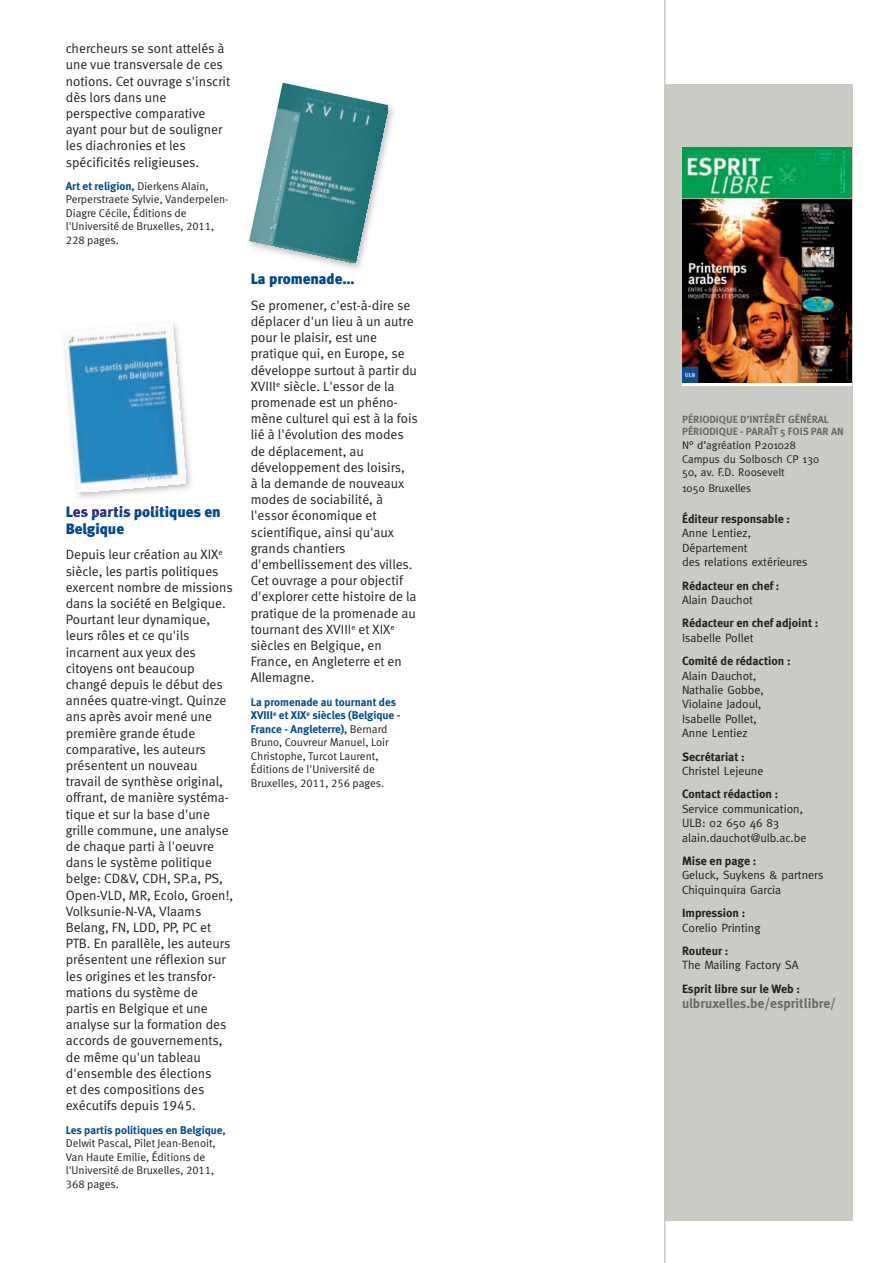
<style>
.page{position:relative;width:893px;height:1263px;background:#fff}
.page>*{position:absolute;margin:0;border:0;box-sizing:border-box;transform-origin:0 0}
.t1{font:15px/16.5px "Meta Black LF";color:#01498e}
.t2{font:13.5px/16.2px "Meta Normal LF";color:#231f20}
.t3{font:700 13.5px "Meta";color:#6d686b}
.t4{font:12px/14.4px "Meta";color:#231f20}
.t5{font:700 12px "Meta";color:#231f20}
.t6{font:11.25px/13.5px "Meta Normal LF";color:#231f20}
.t7{font:700 11.25px/13.5px "Meta";color:#01498e}
.t8{font:11.25px/13.5px "Meta";color:#231f20}
.t9{font:700 10.5px/12px "Meta";color:#6d686b}
.s1{font-family:"Meta Normal LF";font-weight:400;color:#231f20}
</style>
<div class="page">
<img style="left:326px;top:105px;width:68px;height:164px">
<img style="left:249px;top:83px;width:139px;height:180px">
<div style="left:665px;top:84px;width:187px;height:1136px;background:#c9ccc5"></div>
<img style="left:682px;top:147px;width:170px;height:236px">
<hr style="left:665px;top:0;width:1px;height:1263px;background:#acb2a7">
<img style="left:63px;top:337px;width:128px;height:173px">
<img style="left:71px;top:506px;width:94px;height:12px">
<img style="left:64px;top:323px;width:122px;height:169px">
<p class="t2" style="left:66px;top:41px;width:166px">chercheurs se sont attelés à une vue transversale de ces notions. Cet ouvrage s'inscrit dès lors dans une perspective comparative ayant pour but de souligner les diachronies et les spécificités religieuses.</p>
<p class="t7" style="left:66px;top:180px;width:145px">Art et religion, <span class="s1">Dierkens Alain,</span></p>
<p class="t6" style="left:66px;top:194px;width:164px">Perperstraete Sylvie, Vanderpelen-<br>Diagre Cécile, Éditions de l'Université de Bruxelles, 2011,<br>228 pages.</p>
<p class="t1" style="left:66px;top:505px;width:156px">Les partis politiques en<br>Belgique</p>
<p class="t2" style="left:66px;top:548px;width:169px">Depuis leur création au XIX<sup>e </sup>siècle, les partis politiques exercent nombre de missions dans la société en Belgique.<br>Pourtant leur dynamique, leurs rôles et ce qu'ils incarnent aux yeux des citoyens ont beaucoup changé depuis le début des années quatre-vingt. Quinze ans après avoir mené une première grande étude comparative, les auteurs présentent un nouveau travail de synthèse original, offrant, de manière systéma&shy;tique et sur la base d'une grille commune, une analyse de chaque parti à l'oeuvre dans le système politique belge: CD&amp;V, CDH, SP.a, PS,<br>Open-VLD, MR, Ecolo, Groen!,<br>Volksunie-N-VA, Vlaams<br>Belang, FN, LDD, PP, PC et<br>PTB. En parallèle, les auteurs présentent une réflexion sur les origines et les transfor&shy;mations du système de partis en Belgique et une analyse sur la formation des accords de gouvernements, de même qu'un tableau d'ensemble des élections<br>et des compositions des exécutifs depuis 1945.</p>
<p class="t7" style="left:66px;top:1124px;width:162px">Les partis politiques en Belgique,</p>
<p class="t6" style="left:66px;top:1137px;width:151px">Delwit Pascal, Pilet Jean-Benoit,<br>Van Haute Emilie, Éditions de l'Université de Bruxelles, 2011,<br>368 pages.</p>
<p class="t1" style="left:251px;top:272px;width:106px">La promenade…</p>
<p class="t2" style="left:251px;top:298px;width:169px">Se promener, c'est-à-dire se déplacer d'un lieu à un autre pour le plaisir, est une pratique qui, en Europe, se développe surtout à partir du<br>XVIII<sup>e</sup> siècle. L'essor de la promenade est un phéno&shy;mène culturel qui est à la fois lié à l'évolution des modes de déplacement, au développement des loisirs,<br>à la demande de nouveaux modes de sociabilité, à l'essor économique et scientifique, ainsi qu'aux grands chantiers d'embellissement des villes.<br>Cet ouvrage a pour objectif d'explorer cette histoire de la pratique de la promenade au tournant des XVIII<sup>e</sup> et XIX<sup>e </sup>siècles en Belgique, en<br>France, en Angleterre et en<br>Allemagne.</p>
<p class="t7" style="left:251px;top:696px;width:151px">La promenade au tournant des<br>XVIII<sup>e</sup> et XIX<sup>e</sup> siècles (Belgique -<br>France - Angleterre), <span class="s1">Bernard</span></p>
<p class="t6" style="left:251px;top:737px;width:139px">Bruno, Couvreur Manuel, Loir<br>Christophe, Turcot Laurent,<br>Éditions de l'Université de<br>Bruxelles, 2011, 256 pages.</p>
<p class="t9" style="left:682px;top:414px;width:163px">PÉRIODIQUE D’INTÉRÊT GÉNÉRAL<br>PÉRIODIQUE - PARAÎT 5 FOIS PAR AN</p>
<p class="t8" style="left:682px;top:439px;width:139px">N° d’agréation P201028<br>Campus du Solbosch CP 130<br>50, av. F.D. Roosevelt</p>
<p class="t8" style="left:682px;top:481px;width:71px">1050 Bruxelles</p>
<p class="t5" style="left:682px;top:514px;width:109px">Éditeur responsable :</p>
<p class="t4" style="left:682px;top:526px;width:127px">Anne Lentiez,<br>Département<br>des relations extérieures</p>
<p class="t5" style="left:682px;top:581px;width:99px">Rédacteur en chef :</p>
<p class="t4" style="left:682px;top:593px;width:73px">Alain Dauchot</p>
<p class="t5" style="left:682px;top:619px;width:138px">Rédacteur en chef adjoint :</p>
<p class="t4" style="left:682px;top:630px;width:73px">Isabelle Pollet</p>
<p class="t5" style="left:682px;top:656px;width:110px">Comité de rédaction :</p>
<p class="t4" style="left:682px;top:668px;width:83px">Alain Dauchot,<br>Nathalie Gobbe,<br>Violaine Jadoul,<br>Isabelle Pollet,<br>Anne Lentiez</p>
<p class="t5" style="left:682px;top:752px;width:64px">Secrétariat :</p>
<p class="t4" style="left:682px;top:764px;width:83px">Christel Lejeune</p>
<p class="t5" style="left:682px;top:790px;width:98px">Contact rédaction :</p>
<p class="t4" style="left:682px;top:801px;width:126px">Service communication,<br>ULB: 02 650 46 83 alain.dauchot@ulb.ac.be</p>
<p class="t5" style="left:682px;top:856px;width:76px">Mise en page :</p>
<p class="t4" style="left:682px;top:868px;width:143px">Geluck, Suykens &amp; partners<br>Chiquinquira Garcia</p>
<p class="t5" style="left:682px;top:908px;width:65px">Impression :</p>
<p class="t4" style="left:682px;top:920px;width:80px">Corelio Printing</p>
<p class="t5" style="left:682px;top:946px;width:48px">Routeur :</p>
<p class="t4" style="left:682px;top:958px;width:118px">The Mailing Factory SA</p>
<p class="t5" style="left:682px;top:984px;width:119px">Esprit libre sur le Web :</p>
<p class="t3" style="left:682px;top:999px;width:155px">ulbruxelles.be/espritlibre/</p>
</div>
